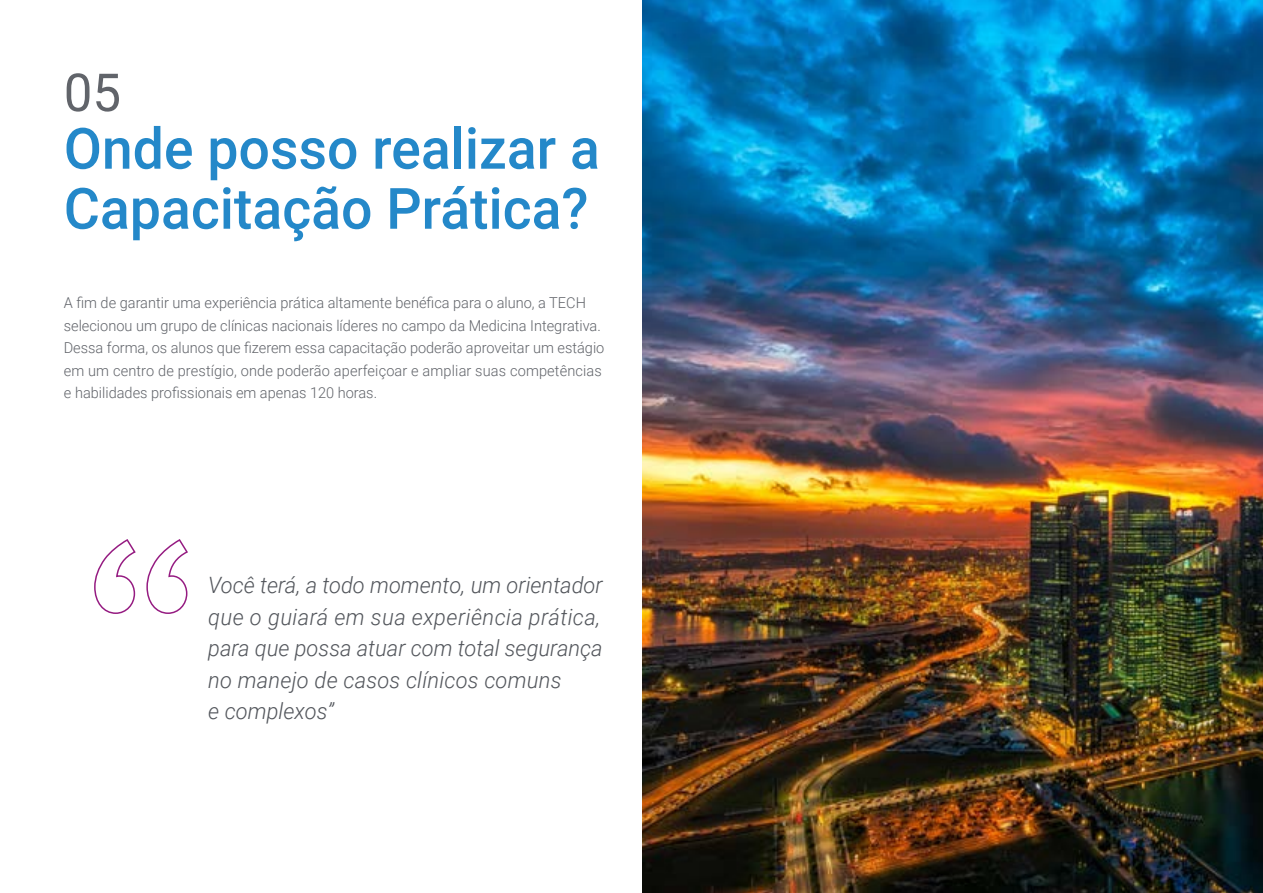
<style>
.page{position:relative;width:1263px;height:893px;background:#fff}
.page>*{position:absolute;margin:0;border:0;box-sizing:border-box;transform-origin:0 0}
.t1{font:500 57px/60px "Roboto";color:#2488c9}
.t2{font:52.5px "Roboto";color:#61646a}
.t3{font:italic 300 22.5px/31.5px "Roboto";color:#52555b}
.t4{font:300 15px/22.5px "Roboto";color:#61646a}
</style>
<div class="page">
<svg style="left:94px;top:539px;width:94px;height:75px"></svg>
<img style="left:642px;top:0;width:621px;height:893px">
<h2 class="t2" style="left:64px;top:56px;width:59px">05</h2>
<h1 class="t1" style="left:64px;top:116px;width:537px">Onde posso realizar a<br>Capacitação Prática?</h1>
<p class="t4" style="left:64px;top:291px;width:542px">A fim de garantir uma experiência prática altamente benéfica para o aluno, a TECH selecionou um grupo de clínicas nacionais líderes no campo da Medicina Integrativa.<br>Dessa forma, os alunos que fizerem essa capacitação poderão aproveitar um estágio em um centro de prestígio, onde poderão aperfeiçoar e ampliar suas competências e habilidades profissionais em apenas 120 horas.</p>
<h3 class="t3" style="left:208px;top:569px;width:396px">Você terá, a todo momento, um orientador que o guiará em sua experiência prática, para que possa atuar com total segurança no manejo de casos clínicos comuns<br>e complexos”</h3>
</div>
